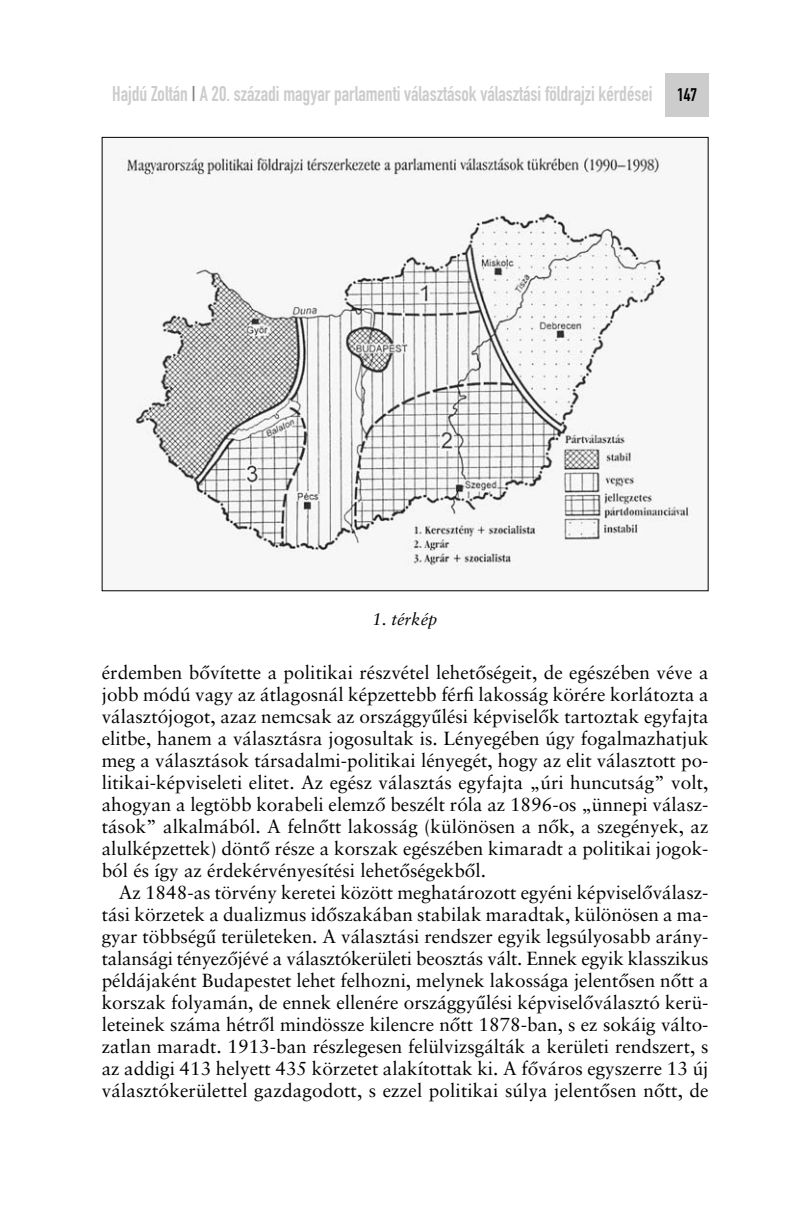
<style>
.page{position:relative;width:811px;height:1219px;background:#fff}
.page>*{position:absolute;margin:0;border:0;box-sizing:border-box;transform-origin:0 0}
.t1{font:21px "Dino Egyes";color:#ccc;scale:.95 1}
.t2{font:19px/22px "Sabon H";letter-spacing:.005em;color:#000;text-align:justify}
.t3{font:italic 17px "Sabon H";color:#000}
.s1{color:#808080}
.s2{font-size:18px;color:#000}
</style>
<div class="page">
<div style="left:666px;top:74px;width:43px;height:43px;background:#ccc"></div>
<img style="left:122px;top:151px;width:570px;height:417px">
<p class="t1" style="left:112px;top:86px;width:617px">Hajdú Zoltán <span class="s1">|</span> A 20. századi magyar parlamenti választások választási földrajzi kérdései <span class="s2">147</span></p>
<p class="t3" style="left:372px;top:612px;width:67px">1. térkép</p>
<p class="t2" style="left:102px;top:663px;width:608px">érdemben bôvítette a politikai részvétel lehetôségeit, de egészében véve a jobb módú vagy az átlagosnál képzettebb férfi lakosság körére korlátozta a választójogot, azaz nemcsak az országgyûlési képviselôk tartoztak egyfajta elitbe, hanem a választásra jogosultak is. Lényegében úgy fogalmazhatjuk meg a választások társadalmi-politikai lényegét, hogy az elit választott po&shy;litikai-képviseleti elitet. Az egész választás egyfajta „úri huncutság” volt, ahogyan a legtöbb korabeli elemzô beszélt róla az 1896-os „ünnepi válasz&shy;tások” alkalmából. A felnôtt lakosság (különösen a nôk, a szegények, az alulképzettek) döntô része a korszak egészében kimaradt a politikai jogok&shy;ból és így az érdekérvényesítési lehetôségekbôl.</p>
<p class="t2" style="left:102px;top:883px;width:608px;text-indent:17px">Az 1848-as törvény keretei között meghatározott egyéni képviselôválasz&shy;tási körzetek a dualizmus idôszakában stabilak maradtak, különösen a ma&shy;gyar többségû területeken. A választási rendszer egyik legsúlyosabb arány&shy;talansági tényezôjévé a választókerületi beosztás vált. Ennek egyik klasszikus példájaként Budapestet lehet felhozni, melynek lakossága jelentôsen nôtt a korszak folyamán, de ennek ellenére országgyûlési képviselôválasztó kerü&shy;leteinek száma hétrôl mindössze kilencre nôtt 1878-ban, s ez sokáig válto&shy;zatlan maradt. 1913-ban részlegesen felülvizsgálták a kerületi rendszert, s az addigi 413 helyett 435 körzetet alakítottak ki. A fôváros egyszerre 13 új választókerülettel gazdagodott, s ezzel politikai súlya jelentôsen nôtt, de</p>
</div>
